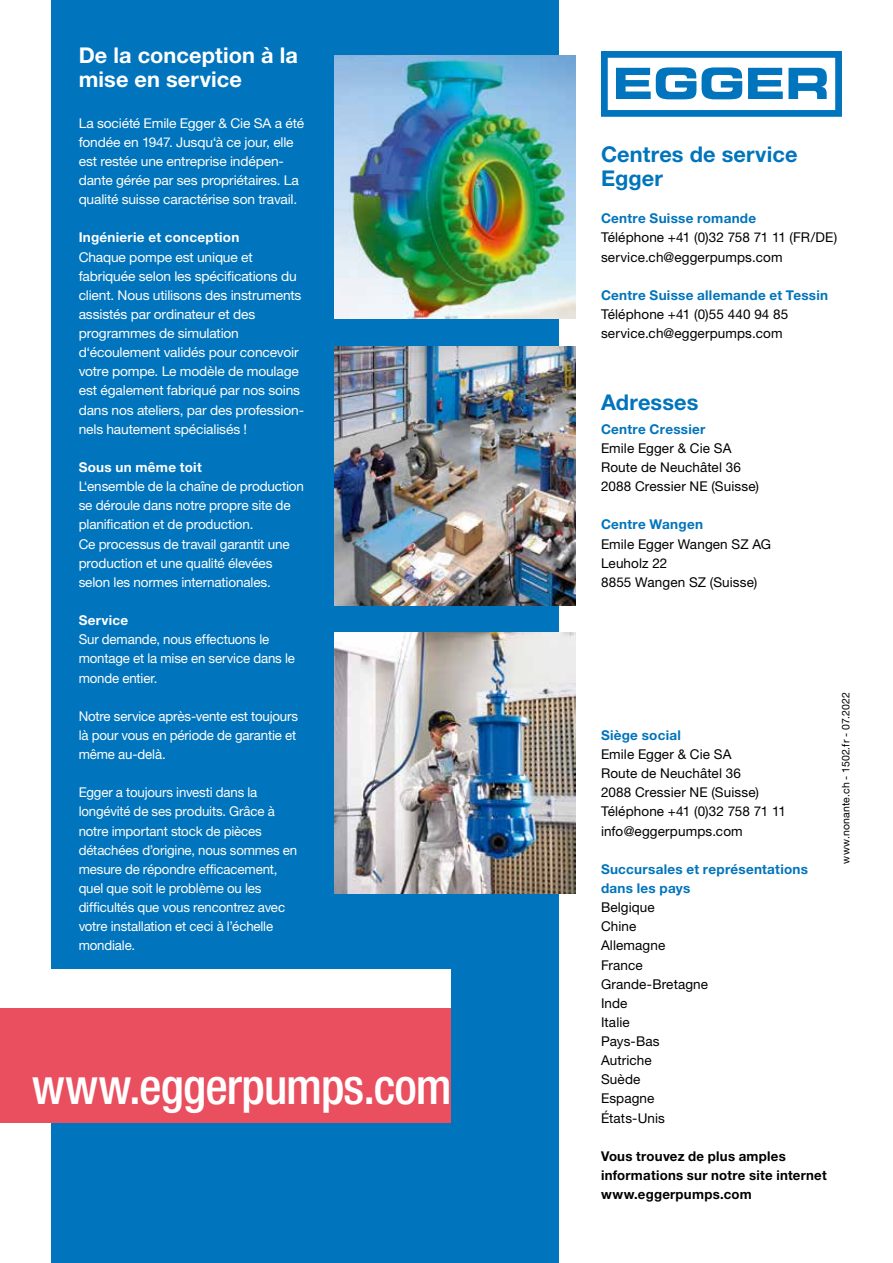
<style>
.page{position:relative;width:893px;height:1263px;background:#fff}
.page>*{position:absolute;margin:0;border:0;box-sizing:border-box;transform-origin:0 0}
.t1{font:500 condensed 49.5px "Helvetica Neue LT Pro";letter-spacing:-.02em;color:#fff}
.t2{font:700 21.75px/24px "Helvetica Neue LT Pro";letter-spacing:.005em;color:#fff}
.t3{font:700 21.75px/24px "Helvetica Neue LT Pro";letter-spacing:.005em;color:#0074bc}
.t4{font:13.5px/19.2px "Helvetica Neue LT Pro";letter-spacing:-.01em;color:#fff}
.t5{font:13.5px/19.2px "Helvetica Neue LT Pro";letter-spacing:.01em;color:#000}
.t6{font:700 13.5px/19.2px "Helvetica Neue LT Pro";letter-spacing:.02em;color:#0074bc}
.t7{font:700 13.5px/19.2px "Helvetica Neue LT Pro";letter-spacing:.02em;color:#000}
.t8{font:700 13.5px "Helvetica Neue LT Pro";letter-spacing:.02em;color:#fff}
.t9{font:10.5px "Helvetica Neue LT Pro";letter-spacing:.015em;color:#000}
</style>
<div class="page">
<div style="left:51px;top:0;width:507px;height:1263px;background:#0074bc"></div>
<div style="left:0;top:1008px;width:451px;height:115px;background:#ea4f5f"></div>
<div style="left:0;top:969px;width:451px;height:39px;background:#fff"></div>
<svg style="left:601px;top:51px;width:241px;height:66px"></svg>
<img style="left:334px;top:632px;width:241px;height:261px">
<img style="left:334px;top:55px;width:241px;height:264px">
<img style="left:334px;top:347px;width:241px;height:259px">
<h2 class="t2" style="left:79px;top:43px;width:221px">De la conception à la mise en service</h2>
<p class="t4" style="left:79px;top:113px;width:227px">La société Emile Egger &amp; Cie SA a été fondée en 1947. Jusqu‘à ce jour, elle est restée une entreprise indépen&shy;dante gérée par ses propriétaires. La qualité suisse caractérise son travail.</p>
<p class="t8" style="left:79px;top:229px;width:162px">Ingénierie et conception</p>
<p class="t4" style="left:79px;top:247px;width:227px">Chaque pompe est unique et fabriquée selon les spécifications du client. Nous utilisons des instruments assistés par ordinateur et des programmes de simulation d‘écoulement validés pour concevoir votre pompe. Le modèle de moulage est également fabriqué par nos soins dans nos ateliers, par des profession&shy;nels hautement spécialisés !</p>
<p class="t8" style="left:79px;top:459px;width:125px">Sous un même toit</p>
<p class="t4" style="left:79px;top:477px;width:227px">L‘ensemble de la chaîne de production se déroule dans notre propre site de planification et de production.<br>Ce processus de travail garantit une production et une qualité élevées selon les normes internationales.</p>
<p class="t8" style="left:79px;top:612px;width:51px">Service</p>
<p class="t4" style="left:79px;top:630px;width:218px">Sur demande, nous effectuons le montage et la mise en service dans le monde entier.</p>
<p class="t4" style="left:79px;top:706px;width:221px">Notre service après-vente est toujours là pour vous en période de garantie et même au-delà.</p>
<p class="t4" style="left:79px;top:783px;width:220px">Egger a toujours investi dans la longévité de ses produits. Grâce à notre important stock de pièces détachées d’origine, nous sommes en mesure de répondre efficacement, quel que soit le problème ou les difficultés que vous rencontrez avec votre installation et ceci à l’échelle mondiale.</p>
<h1 class="t1" style="left:32px;top:1056px;width:421px">www.eggerpumps.com</h1>
<h2 class="t3" style="left:601px;top:142px;width:198px">Centres de service<br>Egger</h2>
<p class="t6" style="left:601px;top:209px;width:157px">Centre Suisse romande</p>
<p class="t5" style="left:601px;top:228px;width:238px">Téléphone +41 (0)32 758 71 11 (FR/DE) service.ch@eggerpumps.com</p>
<p class="t6" style="left:601px;top:285px;width:229px">Centre Suisse allemande et Tessin</p>
<p class="t5" style="left:601px;top:304px;width:189px">Téléphone +41 (0)55 440 94 85 service.ch@eggerpumps.com</p>
<h2 class="t3" style="left:601px;top:390px;width:99px">Adresses</h2>
<p class="t6" style="left:601px;top:419px;width:106px">Centre Cressier</p>
<p class="t5" style="left:601px;top:438px;width:160px">Emile Egger &amp; Cie SA<br>Route de Neuchâtel 36<br>2088 Cressier NE (Suisse)</p>
<p class="t6" style="left:601px;top:515px;width:104px">Centre Wangen</p>
<p class="t5" style="left:601px;top:534px;width:172px">Emile Egger Wangen SZ AG<br>Leuholz 22<br>8855 Wangen SZ (Suisse)</p>
<p class="t6" style="left:601px;top:725px;width:81px">Siège social</p>
<p class="t5" style="left:601px;top:744px;width:186px">Emile Egger &amp; Cie SA<br>Route de Neuchâtel 36<br>2088 Cressier NE (Suisse)<br>Téléphone +41 (0)32 758 71 11 info@eggerpumps.com</p>
<p class="t6" style="left:601px;top:859px;width:209px">Succursales et représentations dans les pays</p>
<p class="t5" style="left:601px;top:897px;width:109px">Belgique<br>Chine<br>Allemagne<br>France<br>Grande-Bretagne<br>Inde<br>Italie<br>Pays-Bas<br>Autriche<br>Suède<br>Espagne<br>États-Unis</p>
<p class="t7" style="left:601px;top:1146px;width:227px">Vous trouvez de plus amples informations sur notre site internet www.eggerpumps.com</p>
<p class="t9" style="left:839px;top:864px;width:173px;rotate:-90deg">www.nonante.ch - 1502.fr - 07.2022</p>
</div>
